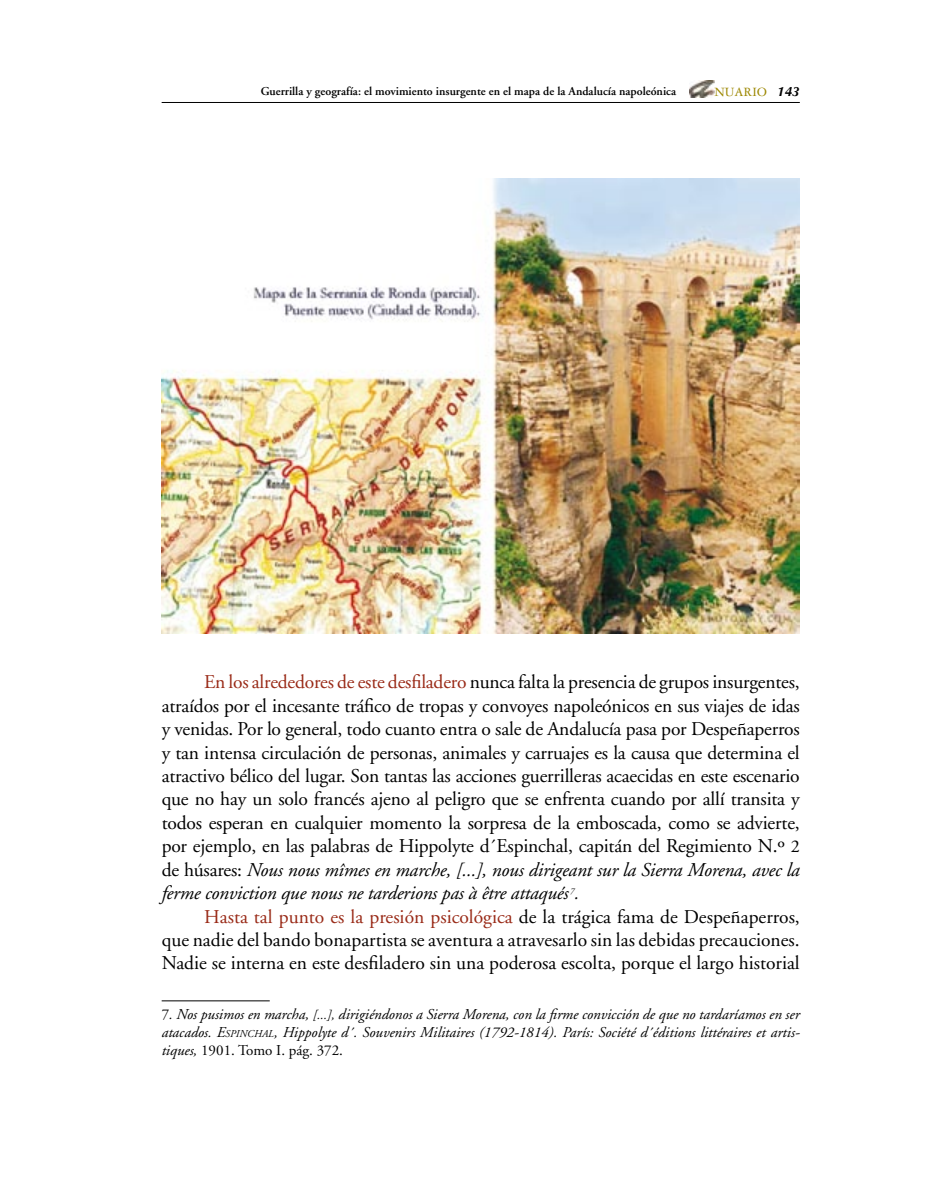
<style>
.page{position:relative;width:936px;height:1191px;background:#fff}
.page>*{position:absolute;margin:0;border:0;box-sizing:border-box;transform-origin:0 0}
.t1{font:19.5px/23.4px "Adobe Garamond";letter-spacing:-.01em;color:#000;text-align:justify}
.t2{font:italic 15px/18px "Adobe Garamond";color:#000;text-align:justify}
.t3{font:13.5px "Garamond Three";color:#9c8700}
.t4{font:600 12px "Adobe Garamond";color:#000}
.s1{font-family:"Optima";font-weight:700;font-style:italic;color:#000}
.s2{color:#992a17}
.s3{font-size:18px}
.s4{font-style:italic}
.s5{font-size:13.5px}
.s6{font-size:10.5px}
.s7{font-style:normal}
</style>
<div class="page">
<hr style="left:162px;top:102px;width:637px;height:1px;background:#000">
<img style="left:689px;top:81px;width:25px;height:17px">
<hr style="left:162px;top:1000px;width:108px;height:1px;background:#000">
<img style="left:161px;top:179px;width:638px;height:454px">
<p class="t4" style="left:261px;top:84px;width:417px">Guerrilla y geografía: el movimiento insurgente en el mapa de la Andalucía napoleónica</p>
<p class="t3" style="left:714px;top:85px;width:87px">NUARIO <span class="s1">143</span></p>
<p class="t1" style="left:162px;top:671px;width:639px;text-indent:43px"><span class="s2">En los alrededores de este desfiladero</span> nunca falta la presencia de grupos insurgentes, atraídos por el incesante tráfico de tropas y convoyes napoleónicos en sus viajes de idas y venidas. Por lo general, todo cuanto entra o sale de Andalucía pasa por Despeñaperros y tan intensa circulación de personas, animales y carruajes es la causa que determina el atractivo bélico del lugar. Son tantas las acciones guerrilleras acaecidas en este escenario que no hay un solo francés ajeno al peligro que se enfrenta cuando por allí transita y todos esperan en cualquier momento la sorpresa de la emboscada, como se advierte, por ejemplo, en las palabras de Hippolyte d´Espinchal, capitán del Regimiento N.º <span class="s3">2 </span>de húsares: <span class="s4">Nous nous mîmes en marche, [...], nous dirigeant sur la Sierra Morena, avec la ferme conviction que nous ne tarderions pas à être attaqués .</span></p>
<p class="t1" style="left:162px;top:905px;width:639px;text-indent:43px"><span class="s2">Hasta tal punto es la presión psicológica</span> de la trágica fama de Despeñaperros, que nadie del bando bonapartista se aventura a atravesarlo sin las debidas precauciones.<br>Nadie se interna en este desfiladero sin una poderosa escolta, porque el largo historial</p>
<p class="t2" style="left:162px;top:1005px;width:639px;text-indent:8px">. Nos pusimos en marcha, <span class="s5">[...],</span> dirigiéndonos a Sierra Morena, con la firme convicción de que no tardaríamos en ser atacados. E<span class="s6">spinchal</span>, Hippolyte d´. Souvenirs Militaires (1792-1814). París: Société d´éditions littéraires et artis&shy;tiques, <span class="s7">1901. Tomo I. pág. 372.</span></p>
</div>
